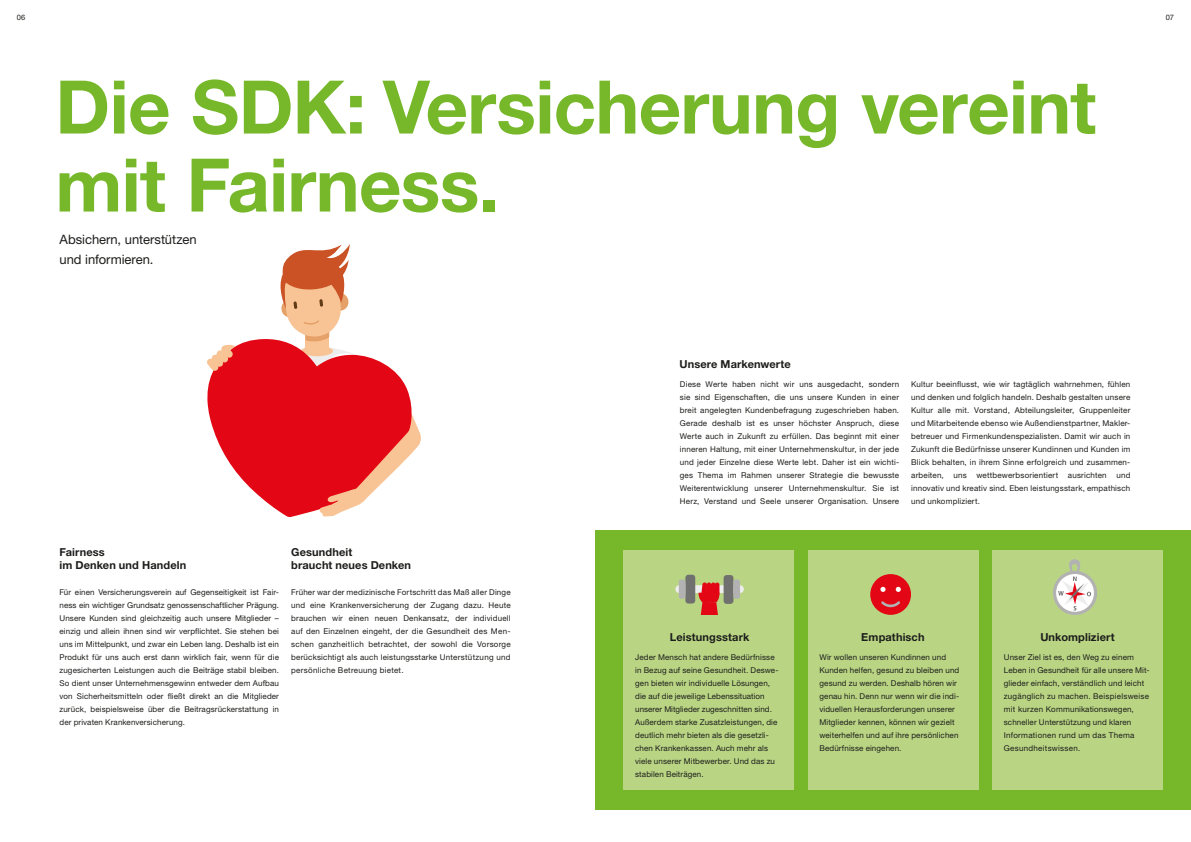
<style>
.page{position:relative;width:1191px;height:842px;background:#fff}
.page>*{position:absolute;margin:0;border:0;box-sizing:border-box;transform-origin:0 0}
.Kapitel_Name_Subline_74_78pt_bold{font:700 74px/78px "Helvetica Neue LT Std";letter-spacing:-.01em;color:#76b82a}
.Subline_13_19_5pt{font:13px/19.5px "Helvetica Neue LT Std";letter-spacing:-.005em;color:#1d1d1b}
.Copytext-Headline_11_13pt_bold{font:700 11px "Helvetica Neue LT Std";letter-spacing:.01em;color:#1d1d1b}
.Copytext_8_13pt{font:8px/13px "Helvetica Neue LT Std";letter-spacing:.015em;color:#1d1d1b;text-align:justify}
.t1{font:7.5px "Helvetica Neue LT Std";color:#1d1d1b}
</style>
<div class="page">
<div style="left:595px;top:530px;width:596px;height:280px;background:#76b82a"></div>
<div style="left:624px;top:551px;width:170px;height:239px;background:#b9d584"></div>
<div style="left:992px;top:551px;width:170px;height:239px;background:#b9d584"></div>
<div style="left:808px;top:551px;width:170px;height:239px;background:#b9d584"></div>
<div style="left:675px;top:585px;width:69px;height:8px;background:#ededed;border-radius:4px"></div>
<div style="left:685px;top:575px;width:10px;height:28px;background:#70706f;border-radius:3px"></div>
<div style="left:679px;top:579px;width:6px;height:20px;background:#b2b2b2;border-radius:2px"></div>
<div style="left:723px;top:575px;width:10px;height:29px;background:#70706f;border-radius:3px"></div>
<div style="left:733px;top:579px;width:7px;height:20px;background:#b2b2b2;border-radius:2px"></div>
<svg style="left:698px;top:582px;width:23px;height:32px"></svg>
<svg style="left:1053px;top:559px;width:44px;height:56px"></svg>
<div style="left:870px;top:574px;width:41px;height:41px;background:#e30614;border-radius:50%"></div>
<svg style="left:880px;top:587px;width:5px;height:5px"></svg>
<svg style="left:895px;top:587px;width:6px;height:5px"></svg>
<svg style="left:881px;top:601px;width:19px;height:6px"></svg>
<svg style="left:207px;top:244px;width:214px;height:273px"></svg>
<p class="t1" style="left:17px;top:12px;width:10px">06</p>
<p class="t1" style="left:1165px;top:12px;width:10px">07</p>
<p class="Kapitel_Name_Subline_74_78pt_bold" style="left:55px;top:67px;width:1042px">Die SDK: Versicherung vereint mit Fairness.</p>
<p class="Subline_13_19_5pt" style="left:60px;top:229px;width:139px">Absichern, unterstützen und informieren.</p>
<p class="Copytext-Headline_11_13pt_bold" style="left:60px;top:545px;width:47px">Fairness</p>
<p class="Copytext-Headline_11_13pt_bold" style="left:60px;top:558px;width:128px">im Denken und Handeln</p>
<p class="Copytext_8_13pt" style="left:60px;top:586px;width:221px">Für einen Versicherungsverein auf Gegenseitigkeit ist Fair&shy;ness ein wichtiger Grundsatz genossenschaftlicher Prägung.<br>Unsere Kunden sind gleichzeitig auch unsere Mitglieder – einzig und allein ihnen sind wir verpflichtet. Sie stehen bei uns im Mittelpunkt, und zwar ein Leben lang. Deshalb ist ein Produkt für uns auch erst dann wirklich fair, wenn für die zugesicherten Leistungen auch die Beiträge stabil bleiben.<br>So dient unser Unternehmensgewinn entweder dem Aufbau von Sicherheitsmitteln oder fließt direkt an die Mitglieder zurück, beispielsweise über die Beitragsrückerstattung in der privaten Krankenversicherung.</p>
<p class="Copytext-Headline_11_13pt_bold" style="left:291px;top:545px;width:63px">Gesundheit</p>
<p class="Copytext-Headline_11_13pt_bold" style="left:291px;top:558px;width:121px">braucht neues Denken</p>
<p class="Copytext_8_13pt" style="left:291px;top:586px;width:221px">Früher war der medizinische Fortschritt das Maß aller Dinge und eine Krankenversicherung der Zugang dazu. Heute brauchen wir einen neuen Denkansatz, der individuell auf den Einzelnen eingeht, der die Gesundheit des Men&shy;schen ganzheitlich betrachtet, der sowohl die Vorsorge berücksichtigt als auch leistungsstarke Unterstützung und persönliche Betreuung bietet.</p>
<p class="Copytext-Headline_11_13pt_bold" style="left:679px;top:357px;width:113px">Unsere Markenwerte</p>
<p class="Copytext_8_13pt" style="left:680px;top:378px;width:221px">Diese Werte haben nicht wir uns ausgedacht, sondern sie sind Eigenschaften, die uns unsere Kunden in einer breit angelegten Kundenbefragung zugeschrieben haben.<br>Gerade deshalb ist es unser höchster Anspruch, diese Werte auch in Zukunft zu erfüllen. Das beginnt mit einer inneren Haltung, mit einer Unternehmenskultur, in der jede und jeder Einzelne diese Werte lebt. Daher ist ein wichti&shy;ges Thema im Rahmen unserer Strategie die bewusste Weiterentwicklung unserer Unternehmenskultur. Sie ist Herz, Verstand und Seele unserer Organisation. Unsere</p>
<p class="Copytext_8_13pt" style="left:911px;top:378px;width:221px">Kultur beeinflusst, wie wir tagtäglich wahrnehmen, fühlen und denken und folglich handeln. Deshalb gestalten unsere Kultur alle mit. Vorstand, Abteilungsleiter, Gruppenleiter und Mitarbeitende ebenso wie Außendienstpartner, Makler&shy;betreuer und Firmenkundenspezialisten. Damit wir auch in Zukunft die Bedürfnisse unserer Kundinnen und Kunden im Blick behalten, in ihrem Sinne erfolgreich und zusammen&shy;arbeiten, uns wettbewerbsorientiert ausrichten und innovativ und kreativ sind. Eben leistungsstark, empathisch und unkompliziert.</p>
<p class="Copytext-Headline_11_13pt_bold" style="left:670px;top:630px;width:81px">Leistungsstark</p>
<p class="Copytext-Headline_11_13pt_bold" style="left:861px;top:630px;width:65px">Empathisch</p>
<p class="Copytext-Headline_11_13pt_bold" style="left:1040px;top:630px;width:76px">Unkompliziert</p>
<p class="Copytext_8_13pt" style="left:635px;top:651px;width:145px;text-align:left">Jeder Mensch hat andere Bedürfnisse in Bezug auf seine Gesundheit. Deswe&shy;gen bieten wir individuelle Lösungen, die auf die jeweilige Lebenssituation unserer Mitglieder zugeschnitten sind.<br>Außerdem starke Zusatzleistungen, die deutlich mehr bieten als die gesetzli&shy;chen Krankenkassen. Auch mehr als viele unserer Mitbewerber. Und das zu stabilen Beiträgen.</p>
<p class="Copytext_8_13pt" style="left:1003px;top:651px;width:147px;text-align:left">Unser Ziel ist es, den Weg zu einem Leben in Gesundheit für alle unsere Mit&shy;glieder einfach, verständlich und leicht zugänglich zu machen. Beispielsweise mit kurzen Kommunikationswegen, schneller Unterstützung und klaren Informationen rund um das Thema Gesundheitswissen.</p>
<p class="Copytext_8_13pt" style="left:819px;top:651px;width:141px;text-align:left">Wir wollen unseren Kundinnen und Kunden helfen, gesund zu bleiben und gesund zu werden. Deshalb hören wir genau hin. Denn nur wenn wir die indi&shy;viduellen Herausforderungen unserer Mitglieder kennen, können wir gezielt weiterhelfen und auf ihre persönlichen Bedürfnisse eingehen.</p>
</div>
